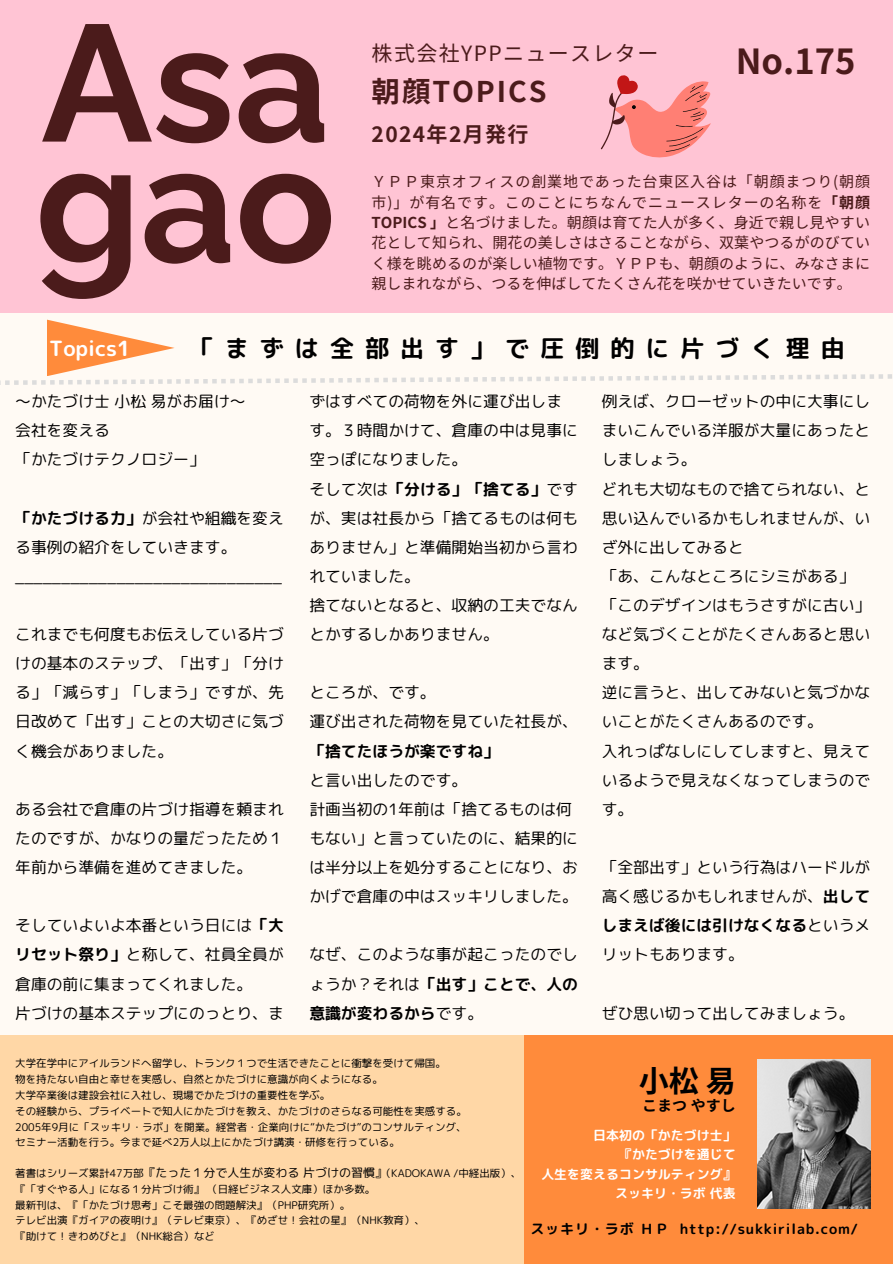
<style>
.page{position:relative;width:893px;height:1264px;background:#fff}
.page>*{position:absolute;margin:0;border:0;box-sizing:border-box;transform-origin:0 0}
.t1{font:700 expanded 153.15px/120.3px "Glow Sans J";color:#4b1b1b}
.t2{font:700 34.5px "Noto Sans JP";color:#4b1b1b}
.t3{font:700 30px "Noto Sans JP";color:#000}
.t4{font:700 28.5px "Noto Sans JP";letter-spacing:.065em;color:#4b1b1b}
.t5{font:24px "rounded mplus 1 p bold";letter-spacing:.46em;color:#000}
.t6{font:21px "Noto Sans JP";letter-spacing:.065em;color:#4b1b1b}
.t7{font:700 21px "Noto Sans JP";letter-spacing:.065em;color:#4b1b1b}
.t8{font:21px "rounded mplus 1 p bold";color:#fff}
.t9{font:15.75px/29.1px "rounded mplus 1 p regular";color:#000;text-align:justify}
.t10{font:15.75px "rounded mplus 1 p bold";color:#000}
.t11{font:15px/20.2px "Noto Sans JP";color:#4b1b1b;text-align:justify}
.t12{font:700 15px "Noto Sans JP";color:#000}
.t13{font:14.1px "rounded mplus 1 p bold";letter-spacing:.06em;color:#000}
.t14{font:12.9px "rounded mplus 1 p bold";color:#fff}
.t15{font:12px "rounded mplus 1 p regular";color:#000}
.t16{font:10.5px/15.8px "rounded mplus 1 p regular";color:#000}
.s1{font-weight:700}
.s2{font-family:"rounded mplus 1 p bold"}
</style>
<div class="page">
<div style="left:0;top:0;width:892px;height:1263px;background:#ffc4d4"></div>
<div style="left:0;top:313px;width:892px;height:724px;background:#fffaf4"></div>
<div style="left:0;top:1035px;width:892px;height:228px;background:#ffd7a6"></div>
<div style="left:524px;top:1035px;width:368px;height:228px;background:#ff8b3b"></div>
<img style="left:757px;top:1059px;width:113px;height:149px">
<svg style="left:600px;top:75px;width:110px;height:83px"></svg>
<svg style="left:0;top:319px;width:892px;height:66px"></svg>
<p class="t1" style="left:35px;top:15px;width:302px">Asa gao</p>
<p class="t6" style="left:371px;top:36px;width:288px">株式会社YPPニュースレター</p>
<p class="t4" style="left:371px;top:69px;width:176px">朝顔TOPICS</p>
<p class="t7" style="left:371px;top:117px;width:157px">2024年2月発行</p>
<p class="t11" style="left:371px;top:171px;width:500px">ＹＰＰ東京オフィスの創業地であった台東区入谷は「朝顔まつり(朝顔市)」が有名です。このことにちなんでニュースレターの名称を<span class="s1">「朝顔TOPICS 」</span>と名づけました。朝顔は育てた人が多く、身近で親し見やすい花として知られ、開花の美しさはさることながら、双葉やつるがのびていく様を眺めるのが楽しい植物です。ＹＰＰも、朝顔のように、みなさまに親しまれながら、つるを伸ばしてたくさん花を咲かせていきたいです。</p>
<p class="t2" style="left:735px;top:34px;width:121px">No.175</p>
<p class="t8" style="left:49px;top:333px;width:83px">Topics1</p>
<p class="t5" style="left:190px;top:331px;width:656px">「まずは全部出す」で圧倒的に片づく理由</p>
<p class="t9" style="left:15px;top:387px;width:232px">〜かたづけ士小松易がお届け〜</p>
<p class="t9" style="left:15px;top:416px;width:96px">会社を変える</p>
<p class="t9" style="left:15px;top:445px;width:191px">「かたづけテクノロジー」</p>
<p class="t9" style="left:15px;top:503px;width:270px;text-align:left"><span class="s2">「かたづける力」</span>が会社や組織を変える事例の紹介をしていきます。_____________________________</p>
<p class="t9" style="left:15px;top:619px;width:270px">これまでも何度もお伝えしている片づけの基本のステップ、「出す」「分ける」「減らす」「しまう」ですが、先日改めて「出す」ことの大切さに気づく機会がありました。</p>
<p class="t9" style="left:15px;top:794px;width:270px">ある会社で倉庫の片づけ指導を頼まれたのですが、かなりの量だったため１年前から準備を進めてきました。</p>
<p class="t9" style="left:15px;top:910px;width:270px">そしていよいよ本番という日には<span class="s2">「大リセット祭り」</span>と称して、社員全員が倉庫の前に集まってくれました。</p>
<p class="t9" style="left:15px;top:998px;width:270px">片づけの基本ステップにのっとり、ま</p>
<h5 class="t9" style="left:309px;top:387px;width:270px;text-align:left">ずはすべての荷物を外に運び出します。３時間かけて、倉庫の中は見事に空っぽになりました。</h5>
<p class="t9" style="left:309px;top:474px;width:270px">そして次は<span class="s2">「分ける」「捨てる」</span>ですが、実は社長から「捨てるものは何もありません」と準備開始当初から言われていました。</p>
<h2 class="t9" style="left:309px;top:590px;width:270px">捨てないとなると、収納の工夫でなんとかするしかありません。</h2>
<p class="t9" style="left:309px;top:678px;width:128px">ところが、です。</p>
<h6 class="t9" style="left:309px;top:707px;width:270px">運び出された荷物を見ていた社長が、</h6>
<h4 class="t10" style="left:309px;top:739px;width:191px">「捨てたほうが楽ですね」</h4>
<p class="t9" style="left:309px;top:765px;width:159px">と言い出したのです。</p>
<p class="t9" style="left:309px;top:794px;width:270px;text-align:left">計画当初の1年前は「捨てるものは何もない」と言っていたのに、結果的には半分以上を処分することになり、おかげで倉庫の中はスッキリしました。</p>
<p class="t9" style="left:309px;top:939px;width:270px">なぜ、このような事が起こったのでしょうか？それは<span class="s2">「出す」ことで、人の意識が変わるから</span>です。</p>
<p class="t9" style="left:601px;top:387px;width:270px">例えば、クローゼットの中に大事にしまいこんでいる洋服が大量にあったとしましょう。</p>
<p class="t9" style="left:601px;top:474px;width:270px">どれも大切なもので捨てられない、と思い込んでいるかもしれませんが、いざ外に出してみると</p>
<h3 class="t9" style="left:601px;top:561px;width:254px">「あ、こんなところにシミがある」</h3>
<p class="t9" style="left:601px;top:590px;width:270px">「このデザインはもうさすがに古い」</p>
<p class="t9" style="left:601px;top:619px;width:270px">など気づくことがたくさんあると思います。</p>
<p class="t9" style="left:601px;top:678px;width:270px">逆に言うと、出してみないと気づかないことがたくさんあるのです。</p>
<p class="t9" style="left:601px;top:736px;width:270px">入れっぱなしにしてしますと、見えているようで見えなくなってしまうのです。</p>
<p class="t9" style="left:601px;top:852px;width:270px">「全部出す」という行為はハードルが高く感じるかもしれませんが、<span class="s2">出してしまえば後には引けなくなる</span>というメリットもあります。</p>
<p class="t9" style="left:601px;top:998px;width:254px">ぜひ思い切って出してみましょう。</p>
<p class="t16" style="left:15px;top:1055px;width:432px">大学在学中にアイルランドへ留学し、トランク１つで生活できたことに衝撃を受けて帰国。</p>
<p class="t16" style="left:15px;top:1071px;width:369px">物を持たない自由と幸せを実感し、自然とかたづけに意識が向くようになる。</p>
<p class="t16" style="left:15px;top:1087px;width:316px">大学卒業後は建設会社に入社し、現場でかたづけの重要性を学ぶ。</p>
<p class="t16" style="left:15px;top:1102px;width:453px">その経験から、プライベートで知人にかたづけを教え、かたづけのさらなる可能性を実感する。</p>
<p class="t16" style="left:15px;top:1118px;width:453px">2005年9月に「スッキリ・ラボ」を開業。経営者・企業向けに“かたづけ”のコンサルティング、セミナー活動を行う。今まで延べ2万人以上にかたづけ講演・研修を行っている。</p>
<p class="t16" style="left:15px;top:1165px;width:130px">著書はシリーズ累計47万部</p>
<p class="t16" style="left:381px;top:1165px;width:142px">（KADOKAWA /中経出版）、</p>
<p class="t16" style="left:15px;top:1180px;width:361px">『「すぐやる人」になる１分片づけ術』（日経ビジネス人文庫）ほか多数。</p>
<p class="t16" style="left:15px;top:1196px;width:336px">最新刊は、『「かたづけ思考」こそ最強の問題解決』（PHP研究所）。</p>
<p class="t16" style="left:15px;top:1212px;width:411px">テレビ出演『ガイアの夜明け』（テレビ東京）、『めざせ！会社の星』（NHK教育）、</p>
<p class="t16" style="left:15px;top:1228px;width:201px">『助けて！きわめびと』（NHK総合）など</p>
<p class="t15" style="left:143px;top:1164px;width:245px">『たった１分で人生が変わる片づけの習慣』</p>
<p class="t3" style="left:638px;top:1057px;width:98px">小松易</p>
<p class="t12" style="left:642px;top:1093px;width:95px">こまつやすし</p>
<p class="t14" style="left:593px;top:1125px;width:144px">日本初の「かたづけ士」</p>
<p class="t14" style="left:619px;top:1145px;width:118px">『かたづけを通じて</p>
<p class="t14" style="left:541px;top:1164px;width:196px">人生を変えるコンサルティング』</p>
<p class="t14" style="left:615px;top:1184px;width:122px">スッキリ・ラボ代表</p>
<p class="t13" style="left:530px;top:1218px;width:329px">スッキリ・ラボＨＰ http://sukkirilab.com/</p>
</div>
